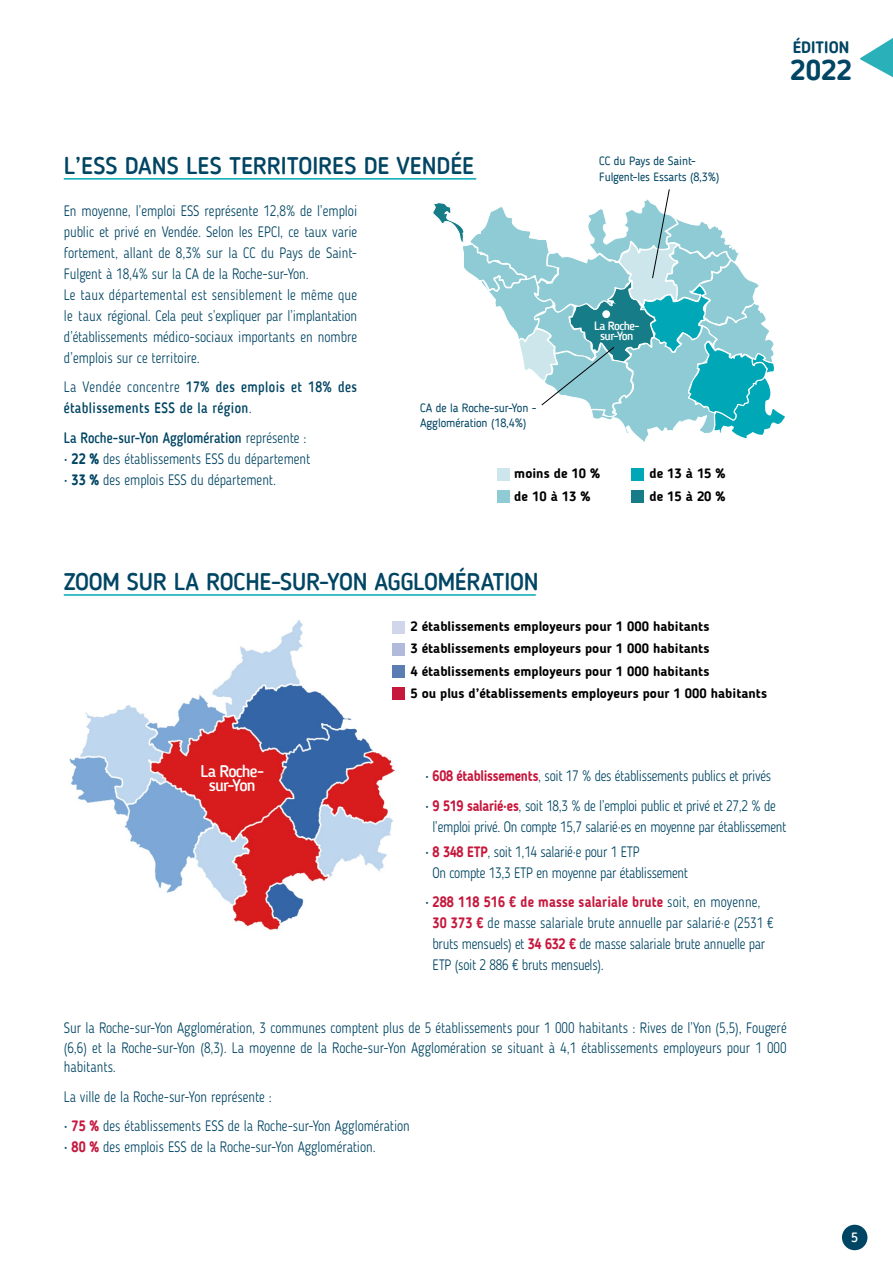
<style>
.page{position:relative;width:893px;height:1263px;background:#fff}
.page>*{position:absolute;margin:0;border:0;box-sizing:border-box;transform-origin:0 0}
.t1{font:700 28.5px "Blogger Sans";color:#004563}
.t2{font:500 24px "Blogger Sans";letter-spacing:-.01em;color:#004563}
.t3{font:500 16.8px/14.1px "Blogger Sans";letter-spacing:-.05em;color:#fff;text-align:center}
.t4{font:700 16.5px "Blogger Sans";color:#004563}
.t5{font:300 15px/21px "Blogger Sans";color:#004563;scale:.87 1}
.t6{font:300 15px/21px "Blogger Sans";letter-spacing:-.02em;color:#004563;scale:.87 1}
.t7{font:500 15px/21px "Blogger Sans";letter-spacing:.03em;color:#004563;scale:.87 1}
.t8{font:500 15px "Blogger Sans";color:#004563;scale:.87 1}
.t9{font:700 13.5px/22.5px "Blogger Sans";color:#000}
.t10{font:500 13.5px "Blogger Sans";color:#fff}
.t11{font:12px/16.2px "Blogger Sans";letter-spacing:-.01em;color:#004563}
.t12{font:500 12px/10.1px "Blogger Sans";letter-spacing:-.05em;color:#fff;text-align:center}
.s1{font-weight:300}
.s2{font-weight:700}
.s3{font-weight:700;color:#c6183d}
</style>
<div class="page">
<svg style="left:860px;top:38px;width:33px;height:40px"></svg>
<div style="left:497px;top:468px;width:12px;height:13px;background:#cde6eb"></div>
<div style="left:497px;top:490px;width:12px;height:12px;background:#8ecbd5"></div>
<div style="left:631px;top:468px;width:12px;height:13px;background:#00a8b7"></div>
<div style="left:631px;top:490px;width:12px;height:12px;background:#167c87"></div>
<svg style="left:432px;top:189px;width:353px;height:253px"></svg>
<img style="left:69px;top:620px;width:332px;height:310px">
<div style="left:392px;top:622px;width:12px;height:12px;background:#d1d6eb"></div>
<div style="left:392px;top:665px;width:12px;height:12px;background:#5c7cb4"></div>
<div style="left:392px;top:687px;width:12px;height:12px;background:#c6183d"></div>
<div style="left:392px;top:643px;width:12px;height:12px;background:#b1badb"></div>
<hr style="left:64px;top:178px;width:412px;height:2px;background:#00a8b7">
<hr style="left:64px;top:594px;width:472px;height:2px;background:#00a8b7">
<div style="left:842px;top:1225px;width:25px;height:25px;background:#004563;border-radius:50%"></div>
<p class="t4" style="left:793px;top:39px;width:58px">ÉDITION</p>
<h1 class="t1" style="left:790px;top:56px;width:63px">2022</h1>
<h2 class="t2" style="left:64px;top:154px;width:412px">L’ESS DANS LES TERRITOIRES DE VENDÉE</h2>
<p class="t11" style="left:599px;top:153px;width:122px">CC du Pays de Saint-<br>Fulgent-les Essarts (8,3%)</p>
<p class="t5" style="left:64px;top:200px;width:339px">En moyenne, l’emploi ESS représente 12,8% de l’emploi public et privé en Vendée. Selon les EPCI, ce taux varie fortement, allant de 8,3% sur la CC du Pays de Saint-Fulgent à 18,4% sur la CA de la Roche-sur-Yon.<br>Le taux départemental est sensiblement le même que le taux régional. Cela peut s’expliquer par l’implantation d’établissements médico-sociaux importants en nombre d’emplois sur ce territoire.</p>
<p class="t7" style="left:64px;top:377px;width:339px"><span class="s1">La Vendée concentre</span> 17% des emplois et 18% des établissements ESS de la région<span class="s1">.</span></p>
<p class="t8" style="left:64px;top:430px;width:280px">La Roche-sur-Yon Agglomération <span class="s1">représente :</span></p>
<p class="t5" style="left:64px;top:448px;width:285px">• <span class="s2">22 %</span> des établissements ESS du département</p>
<p class="t5" style="left:64px;top:469px;width:246px">• <span class="s2">33 %</span> des emplois ESS du département.</p>
<p class="t11" style="left:420px;top:401px;width:118px;line-height:15px">CA de la Roche-sur-Yon -<br>Agglomération (18,4%)</p>
<p class="t12" style="left:594px;top:322px;width:47px">La Roche&shy;sur-Yon</p>
<p class="t9" style="left:514px;top:463px;width:87px">moins de 10 % de 10 à 13 %</p>
<p class="t9" style="left:649px;top:463px;width:78px">de 13 à 15 % de 15 à 20 %</p>
<h2 class="t2" style="left:64px;top:570px;width:476px">ZOOM SUR LA ROCHE-SUR-YON AGGLOMÉRATION</h2>
<p class="t9" style="left:410px;top:615px;width:358px">2 établissements employeurs pour 1 000 habitants<br>3 établissements employeurs pour 1 000 habitants<br>4 établissements employeurs pour 1 000 habitants<br>5 ou plus d’établissements employeurs pour 1 000 habitants</p>
<p class="t3" style="left:200px;top:765px;width:65px">La Roche&shy;sur-Yon</p>
<p class="t6" style="left:425px;top:765px;width:399px">• <span class="s3">608 établissements</span>, soit 17 % des établissements publics et privés</p>
<p class="t6" style="left:433px;top:795px;width:408px;text-indent:-7px">• <span class="s3">9 519 salarié·es</span>, soit 18,3 % de l’emploi public et privé et 27,2 % de l’emploi privé. On compte 15,7 salarié·es en moyenne par établissement</p>
<p class="t6" style="left:433px;top:841px;width:295px;text-indent:-7px">• <span class="s3">8 348 ETP</span>, soit 1,14 salarié·e pour 1 ETP<br>On compte 13,3 ETP en moyenne par établissement</p>
<p class="t6" style="left:433px;top:892px;width:394px;text-indent:-7px">• <span class="s3">288 118 516 € de masse salariale brute</span> soit, en moyenne, <span class="s3">30 373 €</span> de masse salariale brute annuelle par salarié·e (2531 € bruts mensuels) et <span class="s3">34 632 €</span> de masse salariale brute annuelle par ETP (soit 2 886 € bruts mensuels).</p>
<p class="t5" style="left:64px;top:1018px;width:832px;line-height:19.5px;text-align:justify">Sur la Roche-sur-Yon Agglomération, 3 communes comptent plus de 5 établissements pour 1 000 habitants : Rives de l’Yon (5,5), Fougeré (6,6) et la Roche-sur-Yon (8,3). La moyenne de la Roche-sur-Yon Agglomération se situant à 4,1 établissements employeurs pour 1 000 habitants.</p>
<p class="t5" style="left:64px;top:1086px;width:241px">La ville de la Roche-sur-Yon représente :</p>
<p class="t5" style="left:64px;top:1115px;width:399px">• <span class="s3">75 %</span> des établissements ESS de la Roche-sur-Yon Agglomération</p>
<p class="t5" style="left:64px;top:1136px;width:360px">• <span class="s3">80 %</span> des emplois ESS de la Roche-sur-Yon Agglomération.</p>
<p class="t10" style="left:851px;top:1231px;width:9px">5</p>
</div>
